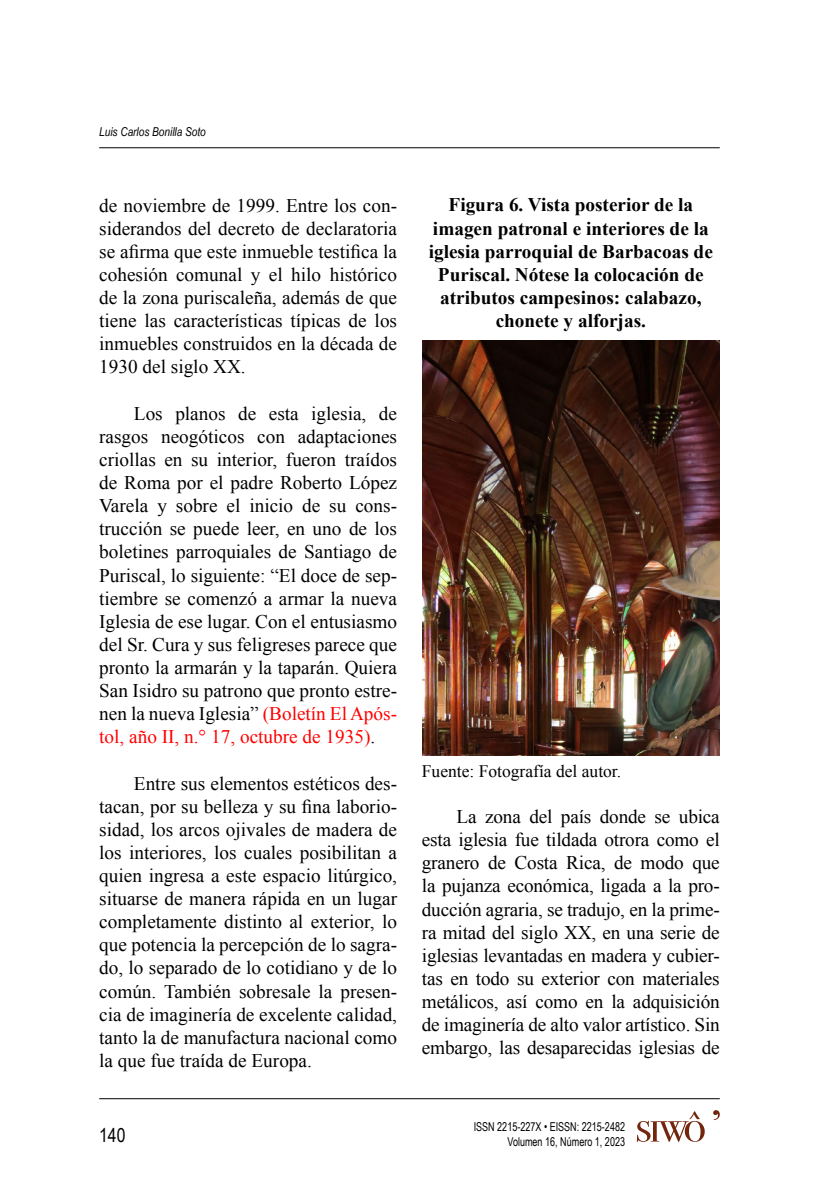
<style>
.page{position:relative;width:819px;height:1197px;background:#fff}
.page>*{position:absolute;margin:0;border:0;box-sizing:border-box;transform-origin:0 0}
.t1{font:19.25px/23.1px "Times New Roman";color:#000;text-align:justify}
.t2{font:700 19.25px/23.1px "Times New Roman";color:#000;text-align:center}
.t3{font:19.25px "Arial Narrow";color:#000}
.t4{font:17.5px "Times New Roman";color:#000}
.t5{font:12.25px/14.7px "Arial Narrow";color:#000;text-align:right;scale:.9 1}
.t6{font:italic 12.25px "Arial Narrow";color:#000}
.s1{color:#f00}
</style>
<div class="page">
<hr style="left:99px;top:147px;width:621px;height:1px;background:#000">
<hr style="left:99px;top:1098px;width:621px;height:1px;background:#000">
<svg style="left:637px;top:1111px;width:68px;height:31px"></svg>
<svg style="left:713px;top:1110px;width:7px;height:10px"></svg>
<img style="left:422px;top:341px;width:298px;height:415px">
<p class="t6" style="left:99px;top:123px;width:108px">Luis Carlos Bonilla Soto</p>
<p class="t1" style="left:99px;top:193px;width:299px">de noviembre de 1999. Entre los con&shy;siderandos del decreto de declaratoria se afirma que este inmueble testifica la cohesión comunal y el hilo histórico de la zona puriscaleña, además de que tiene las características típicas de los inmuebles construidos en la década de 1930 del siglo XX.</p>
<p class="t1" style="left:99px;top:402px;width:299px;text-indent:35px">Los planos de esta iglesia, de rasgos neogóticos con adaptaciones criollas en su interior, fueron traídos de Roma por el padre Roberto López Varela y sobre el inicio de su cons&shy;trucción se puede leer, en uno de los boletines parroquiales de Santiago de Puriscal, lo siguiente: “El doce de sep&shy;tiembre se comenzó a armar la nueva Iglesia de ese lugar. Con el entusiasmo del Sr. Cura y sus feligreses parece que pronto la armarán y la taparán. Quiera San Isidro su patrono que pronto estre&shy;nen la nueva Iglesia” <span class="s1">(Boletín El Após&shy;tol, año II, n.° 17, octubre de 1935)</span>.</p>
<p class="t1" style="left:99px;top:771px;width:299px;text-indent:35px">Entre sus elementos estéticos des&shy;tacan, por su belleza y su fina laborio&shy;sidad, los arcos ojivales de madera de los interiores, los cuales posibilitan a quien ingresa a este espacio litúrgico, situarse de manera rápida en un lugar completamente distinto al exterior, lo que potencia la percepción de lo sagra&shy;do, lo separado de lo cotidiano y de lo común. También sobresale la presen&shy;cia de imaginería de excelente calidad, tanto la de manufactura nacional como la que fue traída de Europa.</p>
<p class="t2" style="left:429px;top:193px;width:286px">Figura 6. Vista posterior de la imagen patronal e interiores de la iglesia parroquial de Barbacoas de<br>Puriscal. Nótese la colocación de atributos campesinos: calabazo, chonete y alforjas.</p>
<p class="t4" style="left:422px;top:759px;width:201px">Fuente: Fotografía del autor.</p>
<p class="t1" style="left:422px;top:805px;width:299px;text-indent:35px">La zona del país donde se ubica esta iglesia fue tildada otrora como el granero de Costa Rica, de modo que la pujanza económica, ligada a la pro&shy;ducción agraria, se tradujo, en la prime&shy;ra mitad del siglo XX, en una serie de iglesias levantadas en madera y cubier&shy;tas en todo su exterior con materiales metálicos, así como en la adquisición de imaginería de alto valor artístico. Sin embargo, las desaparecidas iglesias de</p>
<p class="t3" style="left:99px;top:1121px;width:28px">140</p>
<p class="t5" style="left:474px;top:1119px;width:170px">ISSN 2215-227X • EISSN: 2215-2482<br>Volumen 16, Número 1, 2023</p>
</div>
